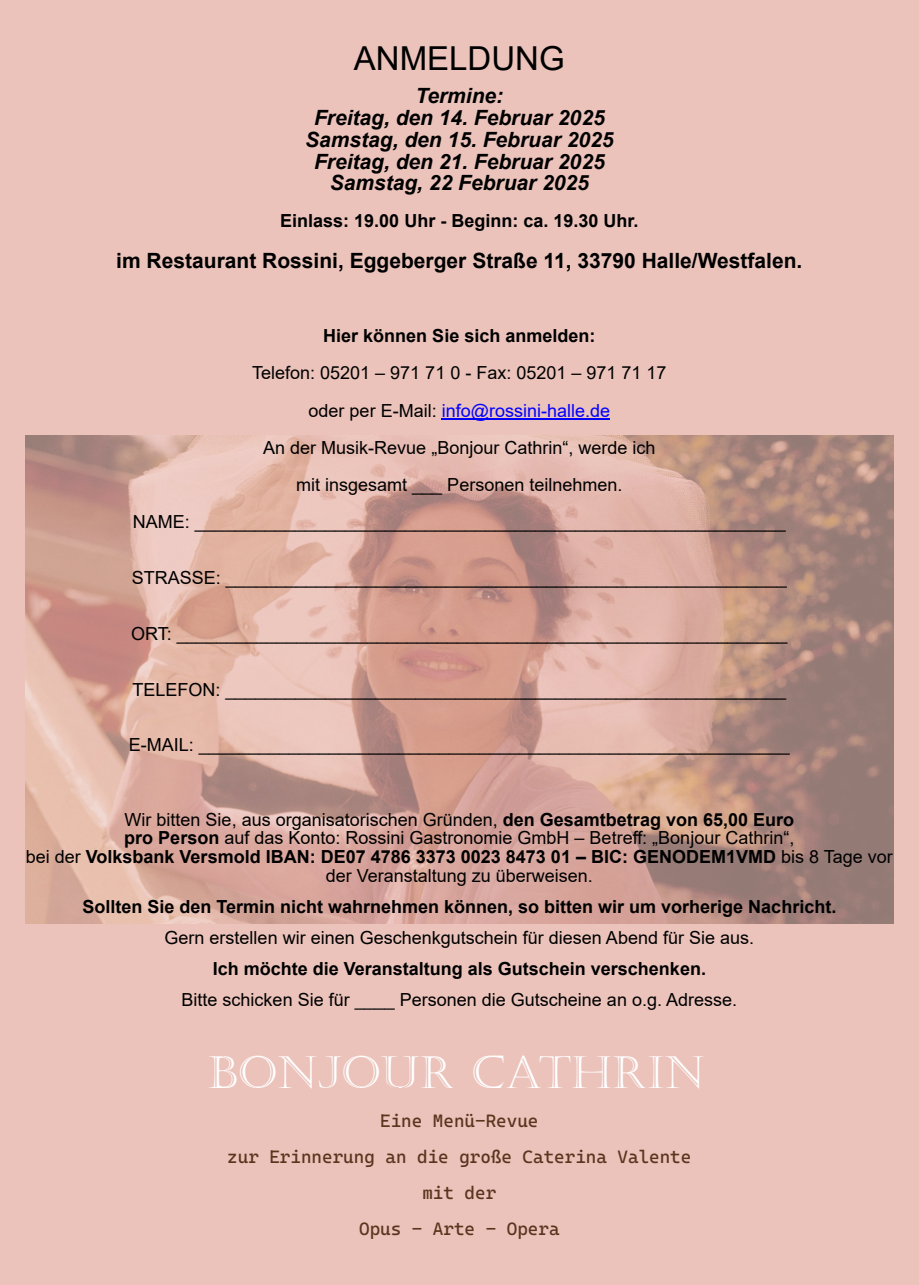
<style>
.page{position:relative;width:919px;height:1285px;background:#fff}
.page>*{position:absolute;margin:0;border:0;box-sizing:border-box;transform-origin:0 0}
.t1{font:45px "Castellar";color:#fff}
.t2{font:33px "Arial";color:#000}
.t3{font:italic 700 21px/21.8px "Arial";color:#000;text-align:center}
.t4{font:700 21px "Arial";color:#000}
.t5{font:18px/37.2px "Arial";color:#000;text-align:center}
.t6{font:700 18px "Arial";color:#000}
.t7{font:18px/36px "Cascadia Code";color:#5c351f;text-align:center}
.s1{color:#00f}
.s2{font-weight:700}
</style>
<div class="page">
<div style="left:0;top:0;width:918px;height:1284px;background:#ebc3bb"></div>
<img style="left:25px;top:435px;width:868px;height:488px">
<hr style="left:442px;top:418px;width:168px;height:2px;background:#00f">
<h2 class="t2" style="left:354px;top:46px;width:212px">ANMELDUNG</h2>
<p class="t3" style="left:305px;top:87px;width:310px">Termine:<br>Freitag, den 14. Februar 2025<br>Samstag, den 15. Februar 2025<br>Freitag, den 21. Februar 2025<br>Samstag, 22 Februar 2025</p>
<p class="t6" style="left:280px;top:214px;width:360px">Einlass: 19.00 Uhr - Beginn: ca. 19.30 Uhr.</p>
<p class="t4" style="left:116px;top:252px;width:687px">im Restaurant Rossini, Eggeberger Straße 11, 33790 Halle/Westfalen.</p>
<p class="t6" style="left:323px;top:329px;width:274px">Hier können Sie sich anmelden:</p>
<p class="t5" style="left:133px;top:356px;width:654px">Telefon: 05201 – 971 71 0 - Fax: 05201 – 971 71 17<br>oder per E-Mail: <span class="s1">info@rossini-halle.de<br></span>An der Musik-Revue „Bonjour Cathrin“, werde ich<br>mit insgesamt ___ Personen teilnehmen.<br>NAME: ___________________________________________________________</p>
<p class="t5" style="left:132px;top:560px;width:656px">STRASSE: ________________________________________________________</p>
<p class="t5" style="left:131px;top:616px;width:658px">ORT: _____________________________________________________________</p>
<p class="t5" style="left:132px;top:672px;width:655px">TELEFON: ________________________________________________________</p>
<p class="t5" style="left:129px;top:728px;width:662px">E-MAIL: ___________________________________________________________</p>
<p class="t5" style="left:26px;top:811px;width:868px;line-height:18.6px">Wir bitten Sie, aus organisatorischen Gründen, <span class="s2">den Gesamtbetrag von 65,00 Euro<br>pro Person</span> auf das Konto: Rossini Gastronomie GmbH – Betreff: „Bonjour Cathrin“,<br>bei der <span class="s2">Volksbank Versmold IBAN: DE07 4786 3373 0023 8473 01 – BIC: GENODEM1VMD</span> bis 8 Tage vor der Veranstaltung zu überweisen.</p>
<p class="t6" style="left:82px;top:899px;width:755px">Sollten Sie den Termin nicht wahrnehmen können, so bitten wir um vorherige Nachricht.</p>
<p class="t5" style="left:165px;top:920px;width:591px">Gern erstellen wir einen Geschenkgutschein für diesen Abend für Sie aus.</p>
<p class="t6" style="left:213px;top:961px;width:495px">Ich möchte die Veranstaltung als Gutschein verschenken.</p>
<p class="t5" style="left:182px;top:982px;width:557px">Bitte schicken Sie für ____ Personen die Gutscheine an o.g. Adresse.</p>
<h1 class="t1" style="left:208px;top:1046px;width:498px">BONJOUR CATHRIN</h1>
<p class="t7" style="left:227px;top:1102px;width:466px">Eine Menü-Revue<br>zur Erinnerung an die große Caterina Valente mit der<br>Opus - Arte - Opera</p>
</div>
